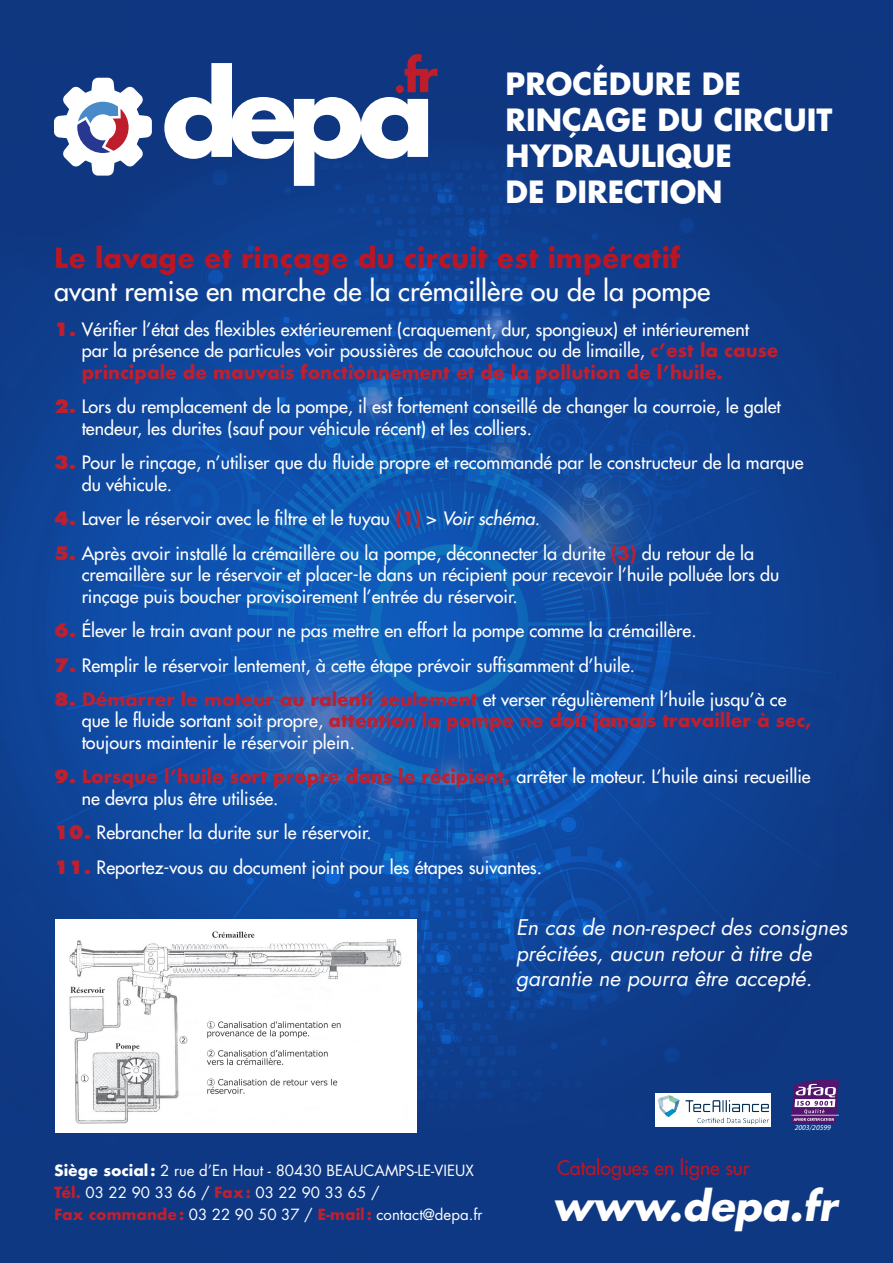
<style>
.page{position:relative;width:893px;height:1263px;background:#fff}
.page>*{position:absolute;margin:0;border:0;box-sizing:border-box;transform-origin:0 0}
.t1{font:italic 700 40.2px "Futura";color:#fff}
.t2{font:700 30px/36px "Futura LT";color:#fff}
.t3{font:27px/32.8px "Futura";color:#fff}
.t4{font:italic 21px/25.2px "Futura";color:#fff}
.t5{font:19.5px "Futura";color:#be1522}
.t6{font:18px/21.6px "Futura";color:#fff}
.t7{font:15px/21.6px "Futura";color:#fff}
.t8{font:italic 7.65px "Myriad Pro";color:#fff}
.s1{font-weight:700;color:#be1522}
.s2{font-weight:800;color:#c01f2e}
.s3{font-weight:700;color:#c01f2e}
.s4{font-style:italic}
.s5{font-weight:700}
</style>
<div class="page">
<img style="left:0;top:0;width:893px;height:1263px">
<svg style="left:164px;top:54px;width:273px;height:132px"></svg>
<div style="left:396px;top:85px;width:8px;height:8px;background:#be1d2c;border-radius:50%"></div>
<svg style="left:54px;top:78px;width:98px;height:98px"></svg>
<img style="left:114px;top:292px;width:647px;height:648px;border-radius:324px">
<div style="left:656px;top:1093px;width:115px;height:34px;background:#fff"></div>
<img style="left:658px;top:1095px;width:111px;height:30px">
<svg style="left:791px;top:1080px;width:48px;height:44px;background:#795595"></svg>
<div style="left:55px;top:919px;width:362px;height:213px;background:#fff"></div>
<img style="left:69px;top:931px;width:333px;height:193px">
<p class="t2" style="left:506px;top:65px;width:328px">PROCÉDURE DE<br>RINÇAGE DU CIRCUIT<br>HYDRAULIQUE<br>DE DIRECTION</p>
<p class="t3" style="left:54px;top:242px;width:658px"><span class="s1">Le lavage et rinçage du circuit est impératif </span>avant remise en marche de la crémaillère ou de la pompe</p>
<p class="t6" style="left:82px;top:318px;width:698px;text-indent:-28px"><span class="s2">1.</span> Vérifier l’état des flexibles extérieurement (craquement, dur, spongieux) et intérieurement par la présence de particules voir poussières de caoutchouc ou de limaille, <span class="s3">c’est la cause principale de mauvais fonctionnement et de la pollution de l’huile.</span></p>
<p class="t6" style="left:82px;top:396px;width:701px;text-indent:-28px"><span class="s2">2.</span> Lors du remplacement de la pompe, il est fortement conseillé de changer la courroie, le galet tendeur, les durites (sauf pour véhicule récent) et les colliers.</p>
<p class="t6" style="left:82px;top:452px;width:723px;text-indent:-28px"><span class="s2">3.</span> Pour le rinçage, n’utiliser que du fluide propre et recommandé par le constructeur de la marque du véhicule.</p>
<p class="t6" style="left:54px;top:508px;width:488px"><span class="s2">4.</span> Laver le réservoir avec le filtre et le tuyau <span class="s3">(1)</span> &gt; <span class="s4">Voir schéma.</span></p>
<p class="t6" style="left:82px;top:542px;width:699px;text-indent:-28px"><span class="s2">5.</span> Après avoir installé la crémaillère ou la pompe, déconnecter la durite <span class="s3">(3)</span> du retour de la cremaillère sur le réservoir et placer-le dans un récipient pour recevoir l’huile polluée lors du rinçage puis boucher provisoirement l’entrée du réservoir.</p>
<p class="t6" style="left:54px;top:620px;width:644px"><span class="s2">6.</span> Élever le train avant pour ne pas mettre en effort la pompe comme la crémaillère.</p>
<p class="t6" style="left:54px;top:654px;width:583px"><span class="s2">7.</span> Remplir le réservoir lentement, à cette étape prévoir suffisamment d’huile.</p>
<p class="t6" style="left:82px;top:688px;width:731px;text-indent:-28px"><span class="s2">8.</span> <span class="s3">Démarrer le moteur au ralenti seulement</span> et verser régulièrement l’huile jusqu’à ce que le fluide sortant soit propre, <span class="s3">attention la pompe ne doit jamais travailler à sec, </span>toujours maintenir le réservoir plein.</p>
<p class="t6" style="left:82px;top:766px;width:730px;text-indent:-28px"><span class="s2">9.</span> <span class="s3">Lorsque l’huile sort propre dans le récipient,</span> arrêter le moteur. L’huile ainsi recueillie ne devra plus être utilisée.</p>
<p class="t6" style="left:54px;top:822px;width:319px"><span class="s2">10.</span> Rebrancher la durite sur le réservoir.</p>
<p class="t6" style="left:54px;top:856px;width:490px"><span class="s2">11.</span> Reportez-vous au document joint pour les étapes suivantes.</p>
<p class="t4" style="left:516px;top:915px;width:333px">En cas de non-respect des consignes précitées, aucun retour à titre de garantie ne pourra être accepté.</p>
<p class="t7" style="left:54px;top:1160px;width:421px"><span class="s5">Siège social:</span> 2 rue d’En Haut - 80430 BEAUCAMPS-LE-VIEUX</p>
<p class="t7" style="left:54px;top:1182px;width:430px"><span class="s3">Tél.</span> 03 22 90 33 66 / <span class="s3">Fax:</span> 03 22 90 33 65 /<br><span class="s3">Fax commande:</span> 03 22 90 50 37 / <span class="s3">E-mail:</span> contact@depa.fr</p>
<p class="t5" style="left:557px;top:1155px;width:194px">Catalogues en ligne sur</p>
<p class="t8" style="left:795px;top:1123px;width:38px">2003/20599</p>
<p class="t1" style="left:552px;top:1179px;width:286px">www.depa.fr</p>
</div>
